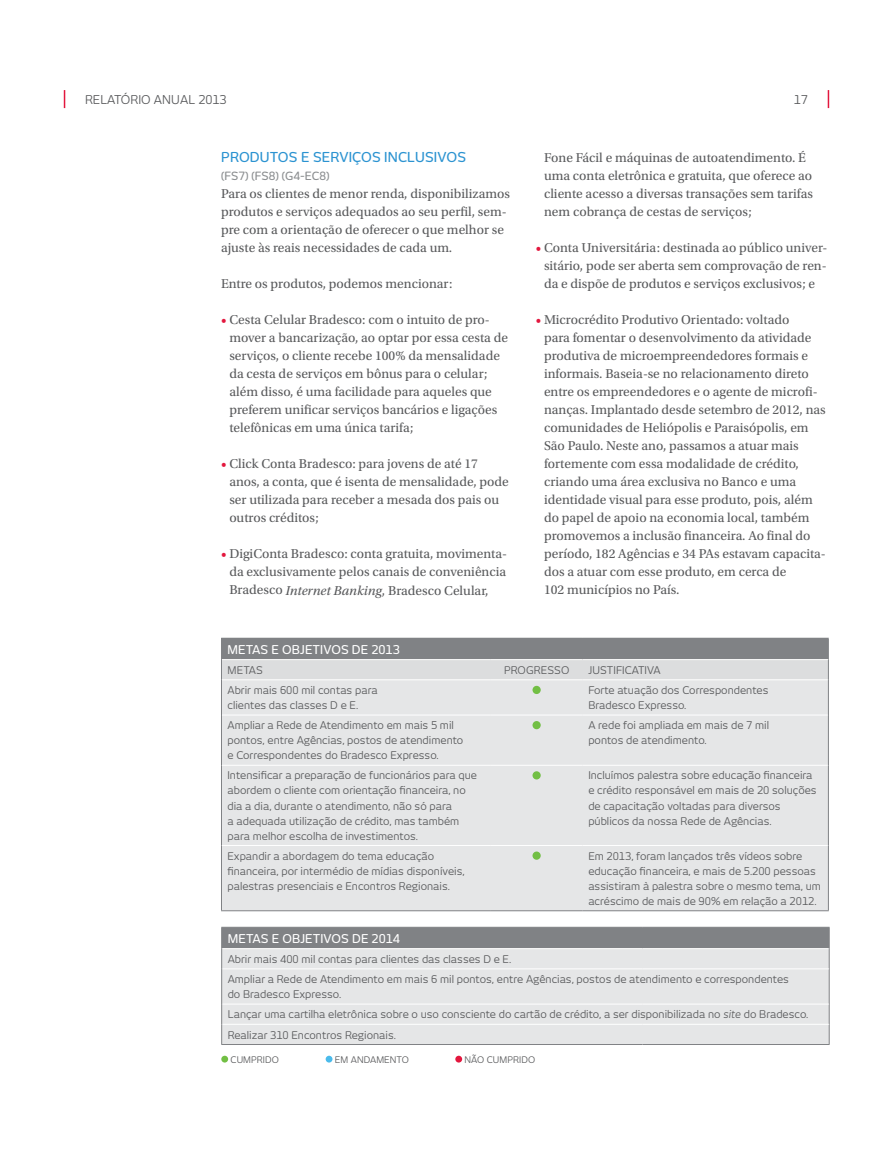
<style>
.page{position:relative;width:893px;height:1149px;background:#fff}
.page>*{position:absolute;margin:0;border:0;box-sizing:border-box;transform-origin:0 0}
.t1{font:13.5px/18px "Utopia Std";color:#58595b}
.t2{font:500 13.5px "New June";letter-spacing:.01em;color:#2b93d1}
.t3{font:500 12px "New June";color:#fff}
.t4{font:12px "New June";color:#58595b}
.t5{font:500 11.25px "New June";color:#8b8e90}
.t6{font:10.5px/15px "New June";color:#58595b}
.t7{font:9px "New June";letter-spacing:.01em;color:#58595b}
.s1{color:#e3173e}
.s2{font-style:italic}
</style>
<div class="page">
<svg style="left:64px;top:90px;width:1px;height:18px"></svg>
<svg style="left:828px;top:90px;width:1px;height:18px"></svg>
<div style="left:222px;top:680px;width:606px;height:230px;background:#e5e6e7"></div>
<hr style="left:222px;top:714px;width:269px;height:1px;background:#fff">
<hr style="left:491px;top:714px;width:91px;height:1px;background:#fff">
<hr style="left:582px;top:714px;width:246px;height:1px;background:#fff">
<hr style="left:222px;top:764px;width:269px;height:1px;background:#fff">
<hr style="left:491px;top:764px;width:91px;height:1px;background:#fff">
<hr style="left:582px;top:764px;width:246px;height:1px;background:#fff">
<hr style="left:222px;top:845px;width:269px;height:1px;background:#fff">
<hr style="left:491px;top:845px;width:91px;height:1px;background:#fff">
<hr style="left:582px;top:845px;width:246px;height:1px;background:#fff">
<hr style="left:221px;top:637px;width:270px;height:1px;background:#808285">
<hr style="left:491px;top:637px;width:91px;height:1px;background:#808285">
<hr style="left:582px;top:637px;width:247px;height:1px;background:#808285">
<svg style="left:221px;top:638px;width:608px;height:41px;background:#adaeb0"></svg>
<hr style="left:221px;top:679px;width:1px;height:35px;background:#808285">
<hr style="left:828px;top:679px;width:1px;height:35px;background:#808285">
<hr style="left:221px;top:714px;width:1px;height:51px;background:#808285">
<hr style="left:828px;top:714px;width:1px;height:51px;background:#808285">
<hr style="left:221px;top:765px;width:1px;height:80px;background:#808285">
<hr style="left:828px;top:765px;width:1px;height:80px;background:#808285">
<hr style="left:221px;top:845px;width:1px;height:65px;background:#808285">
<hr style="left:828px;top:845px;width:1px;height:65px;background:#808285">
<hr style="left:221px;top:910px;width:270px;height:1px;background:#808285">
<hr style="left:491px;top:910px;width:91px;height:1px;background:#808285">
<hr style="left:582px;top:910px;width:247px;height:1px;background:#808285">
<div style="left:532px;top:685px;width:9px;height:8px;background:#72bf44;border-radius:50%"></div>
<svg style="left:532px;top:720px;width:9px;height:9px"></svg>
<div style="left:532px;top:771px;width:9px;height:8px;background:#72bf44;border-radius:50%"></div>
<div style="left:532px;top:851px;width:9px;height:8px;background:#72bf44;border-radius:50%"></div>
<div style="left:222px;top:969px;width:607px;height:74px;background:#e5e6e7"></div>
<hr style="left:829px;top:968px;width:1px;height:35px;background:#808285">
<svg style="left:829px;top:1003px;width:1px;height:40px"></svg>
<hr style="left:222px;top:1003px;width:420px;height:1px;background:#fff">
<hr style="left:642px;top:1003px;width:187px;height:1px;background:#fff">
<hr style="left:222px;top:1023px;width:420px;height:1px;background:#fff">
<hr style="left:642px;top:1023px;width:187px;height:1px;background:#fff">
<hr style="left:221px;top:926px;width:421px;height:1px;background:#808285">
<hr style="left:642px;top:926px;width:188px;height:1px;background:#808285">
<hr style="left:221px;top:968px;width:1px;height:35px;background:#808285">
<svg style="left:221px;top:1003px;width:1px;height:40px"></svg>
<hr style="left:221px;top:1043px;width:421px;height:1px;background:#808285">
<hr style="left:642px;top:1043px;width:188px;height:1px;background:#808285">
<svg style="left:221px;top:927px;width:609px;height:41px;background:#b1b3b5"></svg>
<div style="left:221px;top:1055px;width:7px;height:7px;background:#72bf44;border-radius:50%"></div>
<div style="left:326px;top:1055px;width:6px;height:7px;background:#4bbbeb;border-radius:50%"></div>
<div style="left:455px;top:1055px;width:7px;height:7px;background:#e3173e;border-radius:50%"></div>
<p class="t4" style="left:85px;top:92px;width:143px">RELATÓRIO Anual 2013</p>
<p class="t4" style="left:794px;top:92px;width:16px">17</p>
<p class="t2" style="left:221px;top:149px;width:20px">PROD</p>
<p class="t2" style="left:260px;top:149px;width:20px">UTOS</p>
<p class="t2" style="left:301px;top:149px;width:21px">E SERVI</p>
<p class="t2" style="left:352px;top:149px;width:82px">ÇOS INCLUSIVOS</p>
<p class="t5" style="left:221px;top:169px;width:110px">(FS7) (FS8) (G4-EC8)</p>
<p class="t1" style="left:221px;top:185px;width:290px">Para os clientes de menor renda, disponibilizamos produtos e serviços adequados ao seu perfil, sem&shy;pre com a orientação de oferecer o que melhor se ajuste às reais necessidades de cada um.</p>
<p class="t1" style="left:221px;top:275px;width:233px">Entre os produtos, podemos mencionar:</p>
<p class="t1" style="left:229px;top:311px;width:280px;text-indent:-8px"><span class="s1">•</span> Cesta Celular Bradesco: com o intuito de pro&shy;mover a bancarização, ao optar por essa cesta de serviços, o cliente recebe 100% da mensalidade da cesta de serviços em bônus para o celular; além disso, é uma facilidade para aqueles que preferem unificar serviços bancários e ligações telefônicas em uma única tarifa;</p>
<p class="t1" style="left:229px;top:455px;width:281px;text-indent:-8px"><span class="s1">•</span> Click Conta Bradesco: para jovens de até 17 anos, a conta, que é isenta de mensalidade, pode ser utilizada para receber a mesada dos pais ou outros créditos;</p>
<p class="t1" style="left:229px;top:545px;width:279px;text-align:justify;text-indent:-8px"><span class="s1">•</span> DigiConta Bradesco: conta gratuita, movimenta&shy;da exclusivamente pelos canais de conveniência Bradesco <span class="s2">Internet Banking</span>, Bradesco Celular,</p>
<p class="t1" style="left:544px;top:149px;width:270px">Fone Fácil e máquinas de autoatendimento. É uma conta eletrônica e gratuita, que oferece ao cliente acesso a diversas transações sem tarifas nem cobrança de cestas de serviços;</p>
<p class="t1" style="left:536px;top:239px;width:293px;text-align:center"><span class="s1">•</span> Conta Universitária: destinada ao público univer&shy;sitário, pode ser aberta sem comprovação de ren&shy;da e dispõe de produtos e serviços exclusivos; e</p>
<p class="t1" style="left:544px;top:311px;width:283px;text-indent:-8px"><span class="s1">•</span> Microcrédito Produtivo Orientado: voltado<br>para fomentar o desenvolvimento da atividade produtiva de microempreendedores formais e informais. Baseia-se no relacionamento direto entre os empreendedores e o agente de microfi&shy;nanças. Implantado desde setembro de 2012, nas comunidades de Heliópolis e Paraisópolis, em São Paulo. Neste ano, passamos a atuar mais fortemente com essa modalidade de crédito, criando uma área exclusiva no Banco e uma identidade visual para esse produto, pois, além do papel de apoio na economia local, também promovemos a inclusão financeira. Ao final do período, 182 Agências e 34 PAs estavam capacita&shy;dos a atuar com esse produto, em cerca de<br>102 municípios no País.</p>
<p class="t3" style="left:228px;top:642px;width:9px">METAS</p>
<p class="t3" style="left:272px;top:642px;width:19px">E OBJETIVOS</p>
<p class="t3" style="left:352px;top:642px;width:49px">DE 2013</p>
<p class="t6" style="left:228px;top:662px;width:37px">Metas</p>
<p class="t6" style="left:504px;top:662px;width:67px">Progresso</p>
<p class="t6" style="left:588px;top:662px;width:74px">Justificativa</p>
<p class="t6" style="left:227px;top:682px;width:152px">Abrir mais 600 mil contas para clientes das classes D e E.</p>
<p class="t6" style="left:588px;top:682px;width:182px">Forte atuação dos Correspondentes<br>Bradesco Expresso.</p>
<p class="t6" style="left:227px;top:717px;width:237px">Ampliar a Rede de Atendimento em mais 5 mil pontos, entre Agências, postos de atendimento e Correspondentes do Bradesco Expresso.</p>
<p class="t6" style="left:588px;top:717px;width:182px">A rede foi ampliada em mais de 7 mil pontos de atendimento.</p>
<p class="t6" style="left:227px;top:767px;width:251px">I ntensificar a preparação de funcionários para que abordem o cliente com orientação financeira, no dia a dia, durante o atendimento, não só para<br>a adequada utilização de crédito, mas também para melhor escolha de investimentos.</p>
<p class="t6" style="left:588px;top:767px;width:230px">I ncluímos palestra sobre educação financeira e crédito responsável em mais de 20 soluções de capacitação voltadas para diversos públicos da nossa Rede de Agências.</p>
<p class="t6" style="left:227px;top:848px;width:239px">Expandir a abordagem do tema educação financeira, por intermédio de mídias disponíveis, palestras presenciais e Encontros Regionais.</p>
<p class="t6" style="left:588px;top:848px;width:234px">Em 2013, foram lançados três vídeos sobre educação financeira, e mais de 5.200 pessoas assistiram à palestra sobre o mesmo tema, um acréscimo de mais de 90% em relação a 2012.</p>
<p class="t3" style="left:228px;top:930px;width:9px">METAS</p>
<p class="t3" style="left:272px;top:930px;width:19px">E OBJETIVOS</p>
<p class="t3" style="left:352px;top:930px;width:49px">DE 2014</p>
<p class="t6" style="left:228px;top:948px;width:563px;line-height:20.2px">Abrir mais 400 mil contas para clientes das classes D e E.<br>Ampliar a Rede de Atendimento em mais 6 mil pontos, entre Agências, postos de atendimento e correspondentes</p>
<p class="t6" style="left:228px;top:983px;width:582px;line-height:20.2px">do Bradesco Expresso.<br>Lançar uma cartilha eletrônica sobre o uso consciente do cartão de crédito, a ser disponibilizada no <span class="s2">site</span> do Bradesco.<br>Realizar 310 Encontros Regionais.</p>
<p class="t7" style="left:231px;top:1053px;width:50px">Cumprido</p>
<p class="t7" style="left:335px;top:1053px;width:76px">em andam ento</p>
<p class="t7" style="left:465px;top:1053px;width:72px">Não Cumprido</p>
</div>
